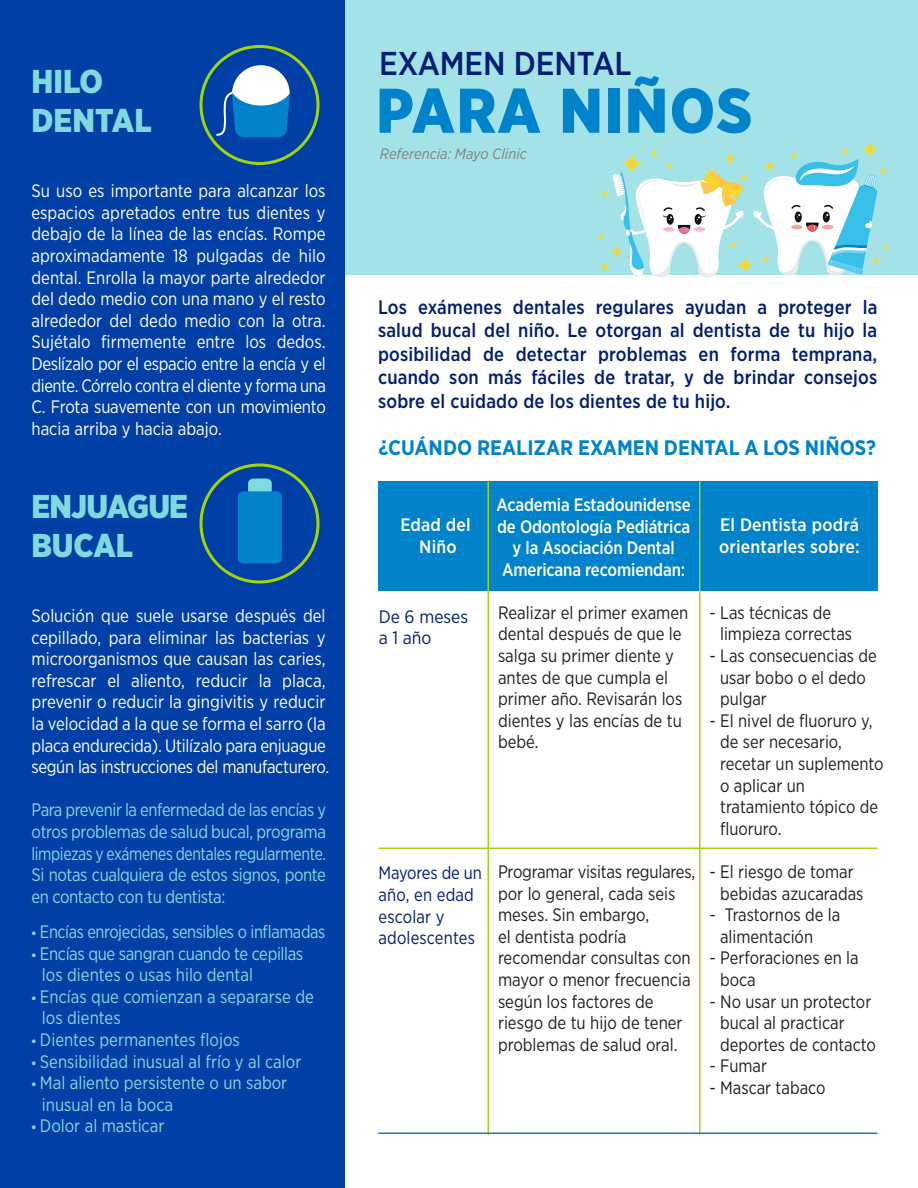
<style>
.page{position:relative;width:918px;height:1188px;background:#fff}
.page>*{position:absolute;margin:0;border:0;box-sizing:border-box;transform-origin:0 0}
.t1{font:900 63px "Gotham Narrow";letter-spacing:.03em;color:#0083ca}
.t2{font:900 33px/39.6px "Gotham Narrow";letter-spacing:-.01em;color:#7fdadf}
.t3{font:500 33px "Gotham Narrow";letter-spacing:-.005em;color:#001e71}
.t4{font:700 21px "Gotham Narrow";color:#0083ca}
.t5{font:500 19.5px/23.4px "Gotham Narrow";letter-spacing:.01em;color:#001e71;text-align:justify}
.t6{font:18px/21.6px "Gotham Narrow";color:#fff;text-align:justify;scale:.95 1}
.t7{font:18px/21.6px "Gotham Narrow";color:#211e1e;scale:.94 1}
.t8{font:18px/21.6px "Gotham Narrow";color:#211e1e;scale:.95 1}
.t9{font:18px/21.6px "Gotham Narrow";color:#7fdadf;text-align:justify;scale:.94 1}
.t10{font:18px/21.6px "Gotham Narrow";color:#7fdadf;scale:.95 1}
.t11{font:500 18px/21.6px "Gotham Narrow";letter-spacing:-.01em;color:#fff;text-align:center;scale:.95 1}
.t12{font:18px/21.6px "Gotham Narrow";letter-spacing:-.025em;color:#7fdadf;scale:.95 1}
.t13{font:500 18px/21.6px "Gotham Narrow";letter-spacing:.01em;color:#fff}
.t14{font:18px/21.6px "Gotham Narrow";letter-spacing:.01em;color:#001e71;scale:.94 1}
.t15{font:18px "Gotham Narrow";letter-spacing:-.025em;color:#7fdadf;scale:.93 1}
.t16{font:18px/21.6px "Gotham Narrow";letter-spacing:.01em;color:#001e71}
.t17{font:italic 15px "Gotham Narrow";color:#808180}
.s1{font-family:"Myriad Pro"}
</style>
<div class="page">
<div style="left:345px;top:0;width:573px;height:274px;background:#a3e3e7"></div>
<div style="left:0;top:0;width:345px;height:1188px;background:#0040a6"></div>
<div style="left:378px;top:482px;width:500px;height:109px;background:#0083ca"></div>
<hr style="left:378px;top:848px;width:499px;height:1px;background:#a2d40a">
<hr style="left:487px;top:482px;width:2px;height:653px;background:#a2d40a">
<hr style="left:699px;top:482px;width:2px;height:653px;background:#a2d40a">
<hr style="left:378px;top:1133px;width:499px;height:1px;background:#0083ca">
<svg style="left:612px;top:169px;width:132px;height:109px"></svg>
<svg style="left:753px;top:159px;width:124px;height:116px"></svg>
<svg style="left:789px;top:152px;width:9px;height:8px"></svg>
<svg style="left:764px;top:160px;width:12px;height:12px"></svg>
<svg style="left:883px;top:244px;width:7px;height:7px"></svg>
<svg style="left:862px;top:142px;width:17px;height:15px"></svg>
<svg style="left:879px;top:167px;width:8px;height:9px"></svg>
<svg style="left:841px;top:148px;width:8px;height:8px"></svg>
<svg style="left:762px;top:255px;width:8px;height:9px"></svg>
<svg style="left:872px;top:256px;width:8px;height:8px"></svg>
<svg style="left:739px;top:174px;width:9px;height:8px"></svg>
<svg style="left:724px;top:153px;width:12px;height:12px"></svg>
<svg style="left:611px;top:246px;width:11px;height:12px"></svg>
<svg style="left:597px;top:233px;width:8px;height:8px"></svg>
<svg style="left:621px;top:154px;width:22px;height:20px"></svg>
<svg style="left:600px;top:190px;width:8px;height:8px"></svg>
<svg style="left:650px;top:150px;width:8px;height:8px"></svg>
<svg style="left:665px;top:162px;width:8px;height:8px"></svg>
<svg style="left:737px;top:257px;width:17px;height:16px"></svg>
<svg style="left:729px;top:241px;width:8px;height:8px"></svg>
<svg style="left:600px;top:262px;width:10px;height:10px"></svg>
<div style="left:248px;top:479px;width:24px;height:18px;background:#7fdadf;border-radius:5px"></div>
<div style="left:238px;top:491px;width:44px;height:72px;background:#0083ca;border-radius:5px"></div>
<div style="left:200px;top:45px;width:120px;height:120px;border:3px solid #a2d40a;border-radius:50%"></div>
<div style="left:200px;top:464px;width:120px;height:120px;border:3px solid #a2d40a;border-radius:50%"></div>
<svg style="left:216px;top:65px;width:74px;height:72px"></svg>
<h2 class="t2" style="left:31px;top:61px;width:122px">HILO<br>DENTAL</h2>
<p class="t6" style="left:32px;top:180px;width:312px">Su uso es importante para alcanzar los espacios apretados entre tus dientes y debajo de la línea de las encías. Rompe aproximadamente 18 pulgadas de hilo dental. Enrolla la mayor parte alrededor del dedo medio con una mano y el resto alrededor del dedo medio con la otra.<br>Sujétalo firmemente entre los dedos.<br>Deslízalo por el espacio entre la encía y el diente. Córrelo contra el diente y forma una C. Frota suavemente con un movimiento hacia arriba y hacia abajo.</p>
<h2 class="t2" style="left:31px;top:486px;width:158px">ENJUAGUE<br>BUCAL</h2>
<p class="t6" style="left:32px;top:605px;width:315px;text-align:left">Solución que suele usarse después del cepillado, para eliminar las bacterias y microorganismos que causan las caries, refrescar el aliento, reducir la placa, prevenir o reducir la gingivitis y reducir la velocidad a la que se forma el sarro (la placa endurecida). Utilízalo para enjuague según las instrucciones del manufacturero.</p>
<p class="t9" style="left:32px;top:799px;width:315px">Para prevenir la enfermedad de las encías y otros problemas de salud bucal, programa limpiezas y exámenes dentales regularmente.<br>Si notas cualquiera de estos signos, ponte en contacto con tu dentista:</p>
<p class="t15" style="left:32px;top:920px;width:317px"><span class="s1">•</span> Encías enrojecidas, sensibles o inflamadas</p>
<p class="t12" style="left:42px;top:942px;width:276px;text-indent:-10px"><span class="s1">•</span> Encías que sangran cuando te cepillas los dientes o usas hilo dental</p>
<p class="t10" style="left:42px;top:985px;width:288px;text-indent:-10px"><span class="s1">•</span> Encías que comienzan a separarse de los dientes</p>
<p class="t10" style="left:31px;top:1029px;width:221px"><span class="s1">•</span> Dientes permanentes flojos</p>
<p class="t10" style="left:31px;top:1050px;width:286px"><span class="s1">•</span> Sensibilidad inusual al frío y al calor</p>
<p class="t10" style="left:42px;top:1072px;width:260px;text-indent:-10px"><span class="s1">•</span> Mal aliento persistente o un sabor inusual en la boca</p>
<p class="t10" style="left:31px;top:1115px;width:141px"><span class="s1">•</span> Dolor al masticar</p>
<h2 class="t3" style="left:379px;top:42px;width:254px">EXAMEN DENTAL</h2>
<h1 class="t1" style="left:376px;top:69px;width:377px">PARA NIÑOS</h1>
<p class="t17" style="left:380px;top:144px;width:149px">Referencia: Mayo Clinic</p>
<p class="t5" style="left:378px;top:295px;width:501px">Los exámenes dentales regulares ayudan a proteger la salud bucal del niño. Le otorgan al dentista de tu hijo la posibilidad de detectar problemas en forma temprana, cuando son más fáciles de tratar, y de brindar consejos sobre el cuidado de los dientes de tu hijo.</p>
<p class="t4" style="left:378px;top:434px;width:499px">¿CUÁNDO REALIZAR EXAMEN DENTAL A LOS NIÑOS?</p>
<p class="t13" style="left:400px;top:514px;width:72px;text-align:center">Edad del<br>Niño</p>
<p class="t11" style="left:497px;top:494px;width:206px">Academia Estadounidense de Odontología Pediátrica y la Asociación Dental<br>Americana recomiendan:</p>
<p class="t13" style="left:719px;top:514px;width:142px">El Dentista podrá orientarles sobre:</p>
<p class="t16" style="left:379px;top:605px;width:91px">De 6 meses a 1 año</p>
<p class="t14" style="left:379px;top:862px;width:111px">Mayores de un año, en edad escolar y adolescentes</p>
<p class="t8" style="left:498px;top:601px;width:202px">Realizar el primer examen dental después de que le salga su primer diente y antes de que cumpla el primer año. Revisarán los dientes y las encías de tu bebé.</p>
<p class="t8" style="left:498px;top:861px;width:209px">Programar visitas regulares, por lo general, cada seis meses. Sin embargo,<br>el dentista podría recomendar consultas con mayor o menor frecuencia según los factores de riesgo de tu hijo de tener problemas de salud oral.</p>
<p class="t7" style="left:720px;top:601px;width:142px;text-indent:-11px">- Las técnicas de limpieza correctas</p>
<p class="t7" style="left:720px;top:645px;width:168px;text-indent:-11px">- Las consecuencias de usar bobo o el dedo pulgar</p>
<p class="t7" style="left:720px;top:709px;width:175px;text-indent:-11px">- El nivel de fluoruro y, de ser necesario, recetar un suplemento o aplicar un tratamiento tópico de fluoruro.</p>
<p class="t7" style="left:710px;top:861px;width:165px;text-align:center">- El riesgo de tomar bebidas azucaradas</p>
<p class="t7" style="left:720px;top:904px;width:129px;text-indent:-11px">- Trastornos de la alimentación</p>
<p class="t7" style="left:720px;top:947px;width:149px;text-indent:-11px">- Perforaciones en la boca</p>
<p class="t7" style="left:720px;top:990px;width:167px;text-indent:-11px">- No usar un protector bucal al practicar deportes de contacto</p>
<p class="t7" style="left:710px;top:1055px;width:63px">- Fumar</p>
<p class="t7" style="left:710px;top:1077px;width:125px">- Mascar tabaco</p>
</div>
